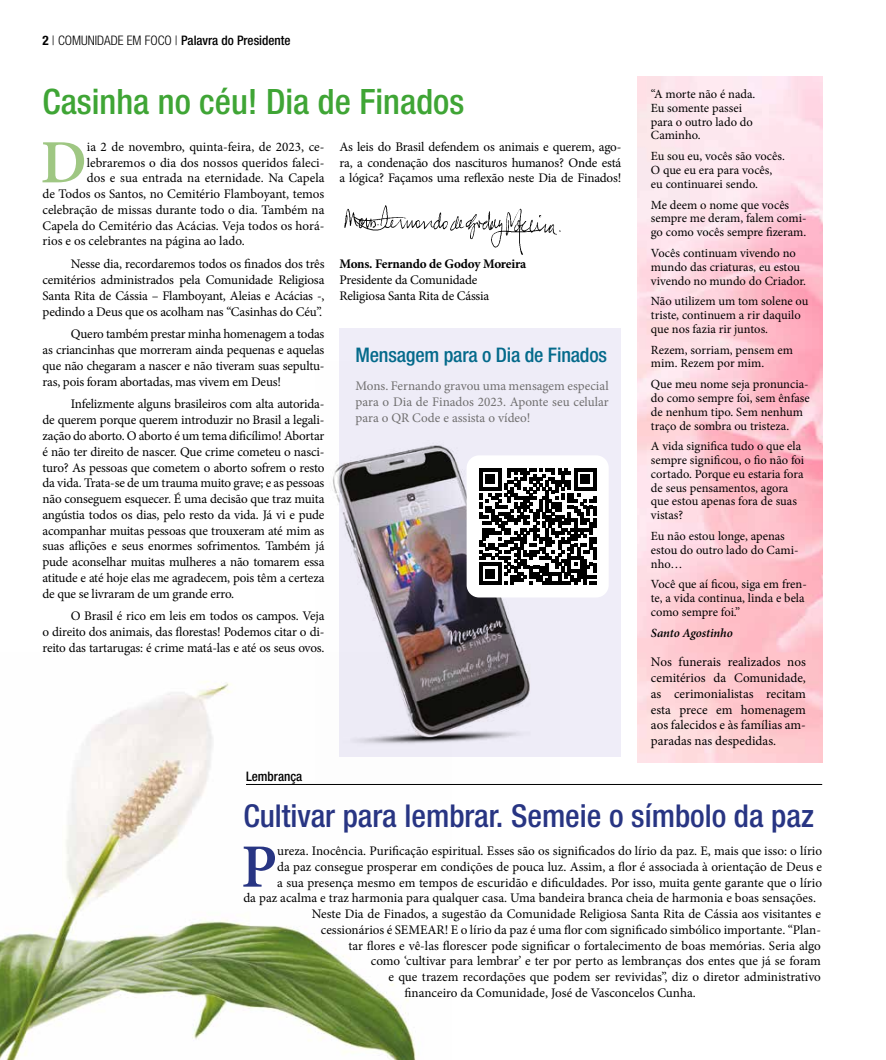
<style>
.page{position:relative;width:886px;height:1060px;background:#fff}
.page>*{position:absolute;margin:0;border:0;box-sizing:border-box;transform-origin:0 0}
.t1{font:600 61.62px "Minion Pro";color:#9fc783}
.t2{font:600 61.62px "Minion Pro";color:#283583}
.t3{font:500 condensed 35px "Helvetica Neue LT Std";color:#3fa535}
.t4{font:500 condensed 31.5px "Helvetica Neue LT Std";color:#283583}
.t5{font:500 condensed 20.12px "Helvetica Neue LT Std";letter-spacing:-.01em;color:#046a8b}
.t6{font:13.12px/15.8px "Minion Pro";color:#000;text-align:justify}
.t7{font:13.12px/15.8px "Minion Pro";color:#706f6f;text-align:justify}
.t8{font:500 condensed 13.12px "Helvetica Neue LT Std";color:#000}
.t9{font:700 13.12px "Minion Pro";letter-spacing:-.015em;color:#000}
.t10{font:12.5px/13.8px "Minion Pro";color:#000}
.t11{font:italic 600 12.5px "Minion Pro";letter-spacing:-.01em;color:#000}
.s1{font-weight:700}
.s2{font-weight:300}
</style>
<div class="page">
<div style="left:339px;top:328px;width:282px;height:428px;background:#efedf8"></div>
<img style="left:332px;top:445px;width:228px;height:312px">
<img style="left:0;top:652px;width:451px;height:407px">
<hr style="left:246px;top:784px;width:576px;height:1px;background:#000">
<img style="left:344px;top:205px;width:217px;height:50px">
<div style="left:467px;top:455px;width:142px;height:142px;background:#fff;border-radius:12px"></div>
<svg style="left:479px;top:468px;width:117px;height:117px"></svg>
<p class="t8" style="left:43px;top:32px;width:250px"><span class="s1">2</span> <span class="s2">| COMUNIDADE EM FOCO |</span> Palavra do Presidente</p>
<h2 class="t3" style="left:43px;top:81px;width:423px">Casinha no céu! Dia de Finados</h2>
<h1 class="t1" style="left:41px;top:120px;width:48px">D</h1>
<p class="t6" style="left:87px;top:139px;width:239px">ia 2 de novembro, quinta-feira, de 2023, ce-</p>
<p class="t6" style="left:87px;top:155px;width:239px">lebraremos o dia dos nossos queridos faleci-</p>
<p class="t6" style="left:87px;top:170px;width:239px">dos e sua entrada na eternidade. Na Capela</p>
<p class="t6" style="left:43px;top:186px;width:283px">de Todos os Santos, no Cemitério Flamboyant, temos</p>
<p class="t6" style="left:43px;top:202px;width:283px">celebração de missas durante todo o dia. Também na</p>
<p class="t6" style="left:43px;top:218px;width:283px">Capela do Cemitério das Acácias. Veja todos os horá-</p>
<p class="t6" style="left:43px;top:233px;width:204px">rios e os celebrantes na página ao lado.</p>
<p class="t6" style="left:43px;top:256px;width:283px;text-indent:28px">Nesse dia, recordaremos todos os finados dos três cemitérios administrados pela Comunidade Religiosa Santa Rita de Cássia – Flamboyant, Aleias e Acácias -, pedindo a Deus que os acolham nas “Casinhas do Céu”.</p>
<p class="t6" style="left:43px;top:326px;width:283px;text-indent:28px">Quero também prestar minha homenagem a todas as criancinhas que morreram ainda pequenas e aquelas que não chegaram a nascer e não tiveram suas sepultu&shy;ras, pois foram abortadas, mas vivem em Deus!</p>
<p class="t6" style="left:43px;top:396px;width:283px;text-indent:28px">Infelizmente alguns brasileiros com alta autorida&shy;de querem porque querem introduzir no Brasil a legali&shy;zação do aborto. O aborto é um tema dificílimo! Abortar é não ter direito de nascer. Que crime cometeu o nasci&shy;turo? As pessoas que cometem o aborto sofrem o resto da vida. Trata-se de um trauma muito grave; e as pessoas não conseguem esquecer. É uma decisão que traz muita angústia todos os dias, pelo resto da vida. Já vi e pude acompanhar muitas pessoas que trouxeram até mim as suas aflições e seus enormes sofrimentos. Também já pude aconselhar muitas mulheres a não tomarem essa atitude e até hoje elas me agradecem, pois têm a certeza de que se livraram de um grande erro.</p>
<p class="t6" style="left:43px;top:608px;width:283px;text-indent:28px">O Brasil é rico em leis em todos os campos. Veja o direito dos animais, das florestas! Podemos citar o di&shy;reito das tartarugas: é crime matá-las e até os seus ovos.</p>
<p class="t6" style="left:339px;top:139px;width:283px">As leis do Brasil defendem os animais e querem, ago&shy;ra, a condenação dos nascituros humanos? Onde está a lógica? Façamos uma reflexão neste Dia de Finados!</p>
<p class="t9" style="left:339px;top:255px;width:188px">Mons. Fernando de Godoy Moreira</p>
<p class="t6" style="left:339px;top:272px;width:151px">Presidente da Comunidade<br>Religiosa Santa Rita de Cássia</p>
<h3 class="t5" style="left:356px;top:343px;width:253px">Mensagem para o Dia de Finados</h3>
<p class="t7" style="left:356px;top:378px;width:255px">Mons. Fernando gravou uma mensagem especial para o Dia de Finados 2023. Aponte seu celular para o QR Code e assista o vídeo!</p>
<p class="t8" style="left:246px;top:768px;width:58px">Lembrança</p>
<p class="t10" style="left:651px;top:87px;width:106px">“A morte não é nada.<br>Eu somente passei para o outro lado do<br>Caminho.</p>
<p class="t10" style="left:651px;top:149px;width:136px">Eu sou eu, vocês são vocês.<br>O que eu era para vocês, eu continuarei sendo.</p>
<p class="t10" style="left:651px;top:198px;width:157px">Me deem o nome que vocês sempre me deram, falem comi&shy;go como vocês sempre fizeram.</p>
<p class="t10" style="left:651px;top:246px;width:157px">Vocês continuam vivendo no mundo das criaturas, eu estou vivendo no mundo do Criador.</p>
<p class="t10" style="left:651px;top:294px;width:159px">Não utilizem um tom solene ou triste, continuem a rir daquilo que nos fazia rir juntos.</p>
<p class="t10" style="left:651px;top:343px;width:144px">Rezem, sorriam, pensem em mim. Rezem por mim.</p>
<p class="t10" style="left:651px;top:377px;width:160px">Que meu nome seja pronuncia&shy;do como sempre foi, sem ênfase de nenhum tipo. Sem nenhum traço de sombra ou tristeza.</p>
<p class="t10" style="left:651px;top:439px;width:155px">A vida significa tudo o que ela sempre significou, o fio não foi cortado. Porque eu estaria fora de seus pensamentos, agora que estou apenas fora de suas vistas?</p>
<p class="t10" style="left:651px;top:529px;width:149px">Eu não estou longe, apenas estou do outro lado do Cami&shy;nho…</p>
<p class="t10" style="left:651px;top:577px;width:157px">Você que aí ficou, siga em fren&shy;te, a vida continua, linda e bela como sempre foi.”</p>
<p class="t11" style="left:651px;top:624px;width:83px">Santo Agostinho</p>
<p class="t6" style="left:651px;top:654px;width:156px">Nos funerais realizados nos cemitérios da Comunidade, as cerimonialistas recitam esta prece em homenagem aos falecidos e às famílias am&shy;paradas nas despedidas.</p>
<h3 class="t4" style="left:243px;top:797px;width:572px">Cultivar para lembrar. Semeie o símbolo da paz</h3>
<h1 class="t2" style="left:241px;top:824px;width:38px">P</h1>
<p class="t6" style="left:277px;top:843px;width:546px">ureza. Inocência. Purificação espiritual. Esses são os significados do lírio da paz. E, mais que isso: o lírio</p>
<p class="t6" style="left:277px;top:858px;width:547px">da paz consegue prosperar em condições de pouca luz. Assim, a flor é associada à orientação de Deus e</p>
<p class="t6" style="left:277px;top:874px;width:546px">a sua presença mesmo em tempos de escuridão e dificuldades. Por isso, muita gente garante que o lírio</p>
<p class="t6" style="left:243px;top:890px;width:574px">da paz acalma e traz harmonia para qualquer casa. Uma bandeira branca cheia de harmonia e boas sensações.</p>
<p class="t6" style="left:312px;top:906px;width:511px">Neste Dia de Finados, a sugestão da Comunidade Religiosa Santa Rita de Cássia aos visitantes e</p>
<p class="t6" style="left:321px;top:921px;width:502px">cessionários é SEMEAR! E o lírio da paz é uma flor com significado simbólico importante. “Plan-</p>
<p class="t6" style="left:348px;top:937px;width:474px">tar flores e vê-las florescer pode significar o fortalecimento de boas memórias. Seria algo</p>
<p class="t6" style="left:371px;top:953px;width:451px">como ‘cultivar para lembrar’ e ter por perto as lembranças dos entes que já se foram</p>
<p class="t6" style="left:388px;top:969px;width:434px">e que trazem recordações que podem ser revividas”, diz o diretor administrativo</p>
<p class="t6" style="left:405px;top:984px;width:293px">financeiro da Comunidade, José de Vasconcelos Cunha.</p>
</div>
